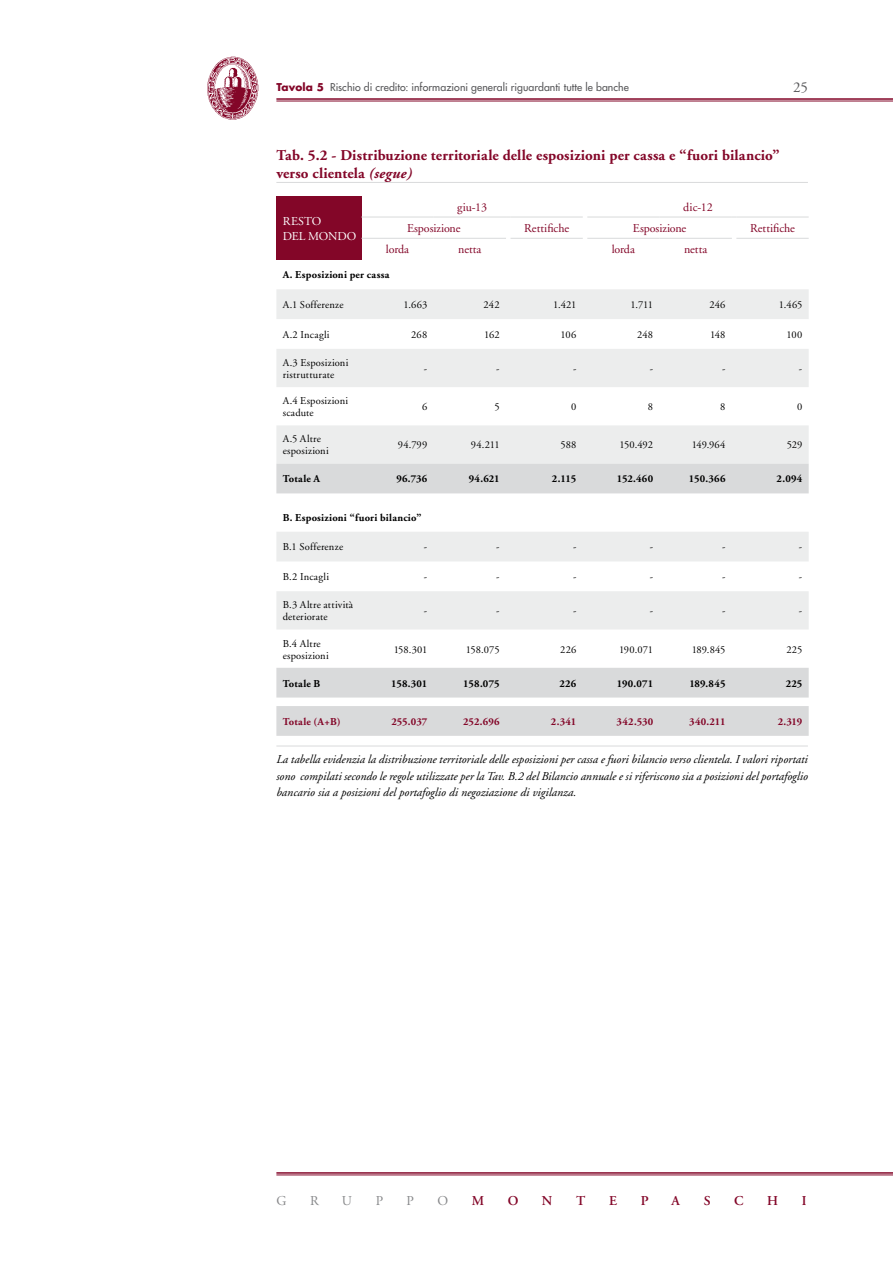
<style>
.page{position:relative;width:893px;height:1263px;background:#fff}
.page>*{position:absolute;margin:0;border:0;box-sizing:border-box;transform-origin:0 0}
.t1{font:700 15px/18px "Adobe Garamond";letter-spacing:.01em;color:#830628}
.t2{font:15px "Adobe Garamond";color:#58585a}
.t3{font:600 13.5px "Adobe Garamond";color:#830628}
.t4{font:13.5px "Adobe Garamond";color:#87888a}
.t5{font:italic 12px/16.5px "Adobe Garamond";color:#000;text-align:justify}
.t6{font:12px "Adobe Garamond";color:#830628}
.t7{font:12px/15px "Adobe Garamond";color:#fff}
.t8{font:10.5px/12px "Adobe Garamond";letter-spacing:.015em;color:#000}
.t9{font:700 10.5px "Adobe Garamond";letter-spacing:.02em;color:#000}
.t10{font:10.5px "Futura";letter-spacing:.005em;color:#58585a}
.t11{font:700 10.5px "Adobe Garamond";letter-spacing:.01em;color:#830628}
.s1{font-weight:700;color:#830628}
.s2{font-style:italic}
</style>
<div class="page">
<hr style="left:276px;top:1172px;width:617px;height:2px;background:#830628">
<hr style="left:276px;top:1175px;width:617px;height:1px;background:#830628">
<hr style="left:276px;top:98px;width:617px;height:2px;background:#830628">
<hr style="left:276px;top:101px;width:617px;height:1px;background:#830628">
<img style="left:208px;top:56px;width:51px;height:64px">
<hr style="left:276px;top:746px;width:532px;height:1px;background:#d9dadb">
<hr style="left:276px;top:182px;width:532px;height:1px;background:#d9dadb">
<div style="left:276px;top:196px;width:85px;height:64px;background:#830628"></div>
<svg style="left:276px;top:289px;width:533px;height:175px;fill:#eceded"></svg>
<svg style="left:276px;top:464px;width:533px;height:272px"></svg>
<hr style="left:361px;top:217px;width:73px;height:1px;background:#d9dadb">
<hr style="left:434px;top:217px;width:72px;height:1px;background:#d9dadb">
<hr style="left:510px;top:217px;width:73px;height:1px;background:#d9dadb">
<hr style="left:587px;top:217px;width:73px;height:1px;background:#d9dadb">
<hr style="left:660px;top:217px;width:72px;height:1px;background:#d9dadb">
<hr style="left:736px;top:217px;width:73px;height:1px;background:#d9dadb">
<hr style="left:361px;top:238px;width:73px;height:1px;background:#d9dadb">
<hr style="left:434px;top:238px;width:72px;height:1px;background:#d9dadb">
<hr style="left:587px;top:238px;width:73px;height:1px;background:#d9dadb">
<hr style="left:660px;top:238px;width:72px;height:1px;background:#d9dadb">
<hr style="left:510px;top:238px;width:73px;height:1px;background:#d9dadb">
<hr style="left:736px;top:238px;width:73px;height:1px;background:#d9dadb">
<p class="t10" style="left:276px;top:81px;width:354px"><span class="s1">Tavola 5</span> Rischio di credito: informazioni generali riguardanti tutte le banche</p>
<h1 class="t2" style="left:793px;top:79px;width:16px">25</h1>
<h1 class="t1" style="left:276px;top:146px;width:505px">Tab. 5.2 - Distribuzione territoriale delle esposizioni per cassa e “fuori bilancio” verso clientela <span class="s2">(segue)</span></h1>
<p class="t7" style="left:283px;top:214px;width:74px">RESTO<br>DEL MONDO</p>
<p class="t6" style="left:457px;top:200px;width:32px">giu-13</p>
<p class="t6" style="left:683px;top:200px;width:31px">dic-12</p>
<p class="t6" style="left:407px;top:222px;width:55px">Esposizione</p>
<p class="t6" style="left:524px;top:222px;width:46px">Rettifiche</p>
<p class="t6" style="left:633px;top:222px;width:55px">Esposizione</p>
<p class="t6" style="left:750px;top:222px;width:46px">Rettifiche</p>
<p class="t6" style="left:386px;top:243px;width:25px">lorda</p>
<p class="t6" style="left:458px;top:243px;width:25px">netta</p>
<p class="t6" style="left:612px;top:243px;width:25px">lorda</p>
<p class="t6" style="left:684px;top:243px;width:25px">netta</p>
<p class="t9" style="left:283px;top:269px;width:108px">A. Esposizioni per cassa</p>
<p class="t8" style="left:283px;top:299px;width:62px">A.1 Sofferenze</p>
<p class="t8" style="left:403px;top:299px;width:25px">1.663</p>
<p class="t8" style="left:483px;top:299px;width:18px">242</p>
<p class="t8" style="left:553px;top:299px;width:25px">1.421</p>
<p class="t8" style="left:630px;top:299px;width:24px">1.711</p>
<p class="t8" style="left:709px;top:299px;width:18px">246</p>
<p class="t8" style="left:779px;top:299px;width:25px">1.465</p>
<p class="t8" style="left:283px;top:329px;width:48px">A.2 Incagli</p>
<p class="t8" style="left:411px;top:329px;width:18px">268</p>
<p class="t8" style="left:484px;top:329px;width:17px">162</p>
<p class="t8" style="left:561px;top:329px;width:17px">106</p>
<p class="t8" style="left:637px;top:329px;width:18px">248</p>
<p class="t8" style="left:710px;top:329px;width:17px">148</p>
<p class="t8" style="left:786px;top:329px;width:17px">100</p>
<p class="t8" style="left:283px;top:357px;width:67px">A.3 Esposizioni ristrutturate</p>
<p class="t8" style="left:424px;top:363px;width:5px">-</p>
<p class="t8" style="left:496px;top:363px;width:5px">-</p>
<p class="t8" style="left:573px;top:363px;width:5px">-</p>
<p class="t8" style="left:650px;top:363px;width:5px">-</p>
<p class="t8" style="left:722px;top:363px;width:5px">-</p>
<p class="t8" style="left:799px;top:363px;width:5px">-</p>
<p class="t8" style="left:283px;top:395px;width:67px">A.4 Esposizioni scadute</p>
<p class="t8" style="left:422px;top:401px;width:7px">6</p>
<p class="t8" style="left:494px;top:401px;width:7px">5</p>
<p class="t8" style="left:571px;top:401px;width:7px">0</p>
<p class="t8" style="left:648px;top:401px;width:7px">8</p>
<p class="t8" style="left:720px;top:401px;width:7px">8</p>
<p class="t8" style="left:797px;top:401px;width:7px">0</p>
<p class="t8" style="left:283px;top:433px;width:47px">A.5 Altre esposizioni</p>
<p class="t8" style="left:398px;top:439px;width:31px">94.799</p>
<p class="t8" style="left:471px;top:439px;width:30px">94.211</p>
<p class="t8" style="left:560px;top:439px;width:17px">588</p>
<p class="t8" style="left:620px;top:439px;width:35px">150.492</p>
<p class="t8" style="left:692px;top:439px;width:35px">149.964</p>
<p class="t8" style="left:787px;top:439px;width:17px">529</p>
<p class="t9" style="left:283px;top:473px;width:39px">Totale A</p>
<p class="t9" style="left:396px;top:473px;width:32px">96.736</p>
<p class="t9" style="left:469px;top:473px;width:32px">94.621</p>
<p class="t9" style="left:552px;top:473px;width:26px">2.115</p>
<p class="t9" style="left:617px;top:473px;width:38px">152.460</p>
<p class="t9" style="left:689px;top:473px;width:38px">150.366</p>
<p class="t9" style="left:777px;top:473px;width:27px">2.094</p>
<p class="t9" style="left:283px;top:512px;width:140px">B. Esposizioni “fuori bilancio”</p>
<p class="t8" style="left:283px;top:541px;width:62px">B.1 Sofferenze</p>
<p class="t8" style="left:424px;top:541px;width:5px">-</p>
<p class="t8" style="left:496px;top:541px;width:5px">-</p>
<p class="t8" style="left:573px;top:541px;width:5px">-</p>
<p class="t8" style="left:650px;top:541px;width:5px">-</p>
<p class="t8" style="left:722px;top:541px;width:5px">-</p>
<p class="t8" style="left:799px;top:541px;width:5px">-</p>
<p class="t8" style="left:283px;top:571px;width:48px">B.2 Incagli</p>
<p class="t8" style="left:424px;top:571px;width:5px">-</p>
<p class="t8" style="left:496px;top:571px;width:5px">-</p>
<p class="t8" style="left:573px;top:571px;width:5px">-</p>
<p class="t8" style="left:650px;top:571px;width:5px">-</p>
<p class="t8" style="left:722px;top:571px;width:5px">-</p>
<p class="t8" style="left:799px;top:571px;width:5px">-</p>
<p class="t8" style="left:283px;top:599px;width:72px">B.3 Altre attività deteriorate</p>
<p class="t8" style="left:424px;top:605px;width:5px">-</p>
<p class="t8" style="left:496px;top:605px;width:5px">-</p>
<p class="t8" style="left:573px;top:605px;width:5px">-</p>
<p class="t8" style="left:650px;top:605px;width:5px">-</p>
<p class="t8" style="left:722px;top:605px;width:5px">-</p>
<p class="t8" style="left:799px;top:605px;width:5px">-</p>
<p class="t8" style="left:283px;top:637px;width:47px">B.4 Altre esposizioni</p>
<p class="t8" style="left:394px;top:643px;width:35px">158.301</p>
<p class="t8" style="left:466px;top:643px;width:35px">158.075</p>
<p class="t8" style="left:560px;top:643px;width:18px">226</p>
<p class="t8" style="left:619px;top:643px;width:36px">190.071</p>
<p class="t8" style="left:692px;top:643px;width:35px">189.845</p>
<p class="t8" style="left:786px;top:643px;width:17px">225</p>
<p class="t9" style="left:283px;top:677px;width:39px">Totale B</p>
<p class="t9" style="left:391px;top:677px;width:38px">158.301</p>
<p class="t9" style="left:463px;top:677px;width:38px">158.075</p>
<p class="t9" style="left:560px;top:677px;width:18px">226</p>
<p class="t9" style="left:617px;top:677px;width:38px">190.071</p>
<p class="t9" style="left:689px;top:677px;width:38px">189.845</p>
<p class="t9" style="left:786px;top:677px;width:18px">225</p>
<p class="t11" style="left:283px;top:716px;width:60px">Totale (A+B)</p>
<p class="t11" style="left:391px;top:716px;width:37px">255.037</p>
<p class="t11" style="left:463px;top:716px;width:38px">252.696</p>
<p class="t11" style="left:551px;top:716px;width:27px">2.341</p>
<p class="t11" style="left:616px;top:716px;width:38px">342.530</p>
<p class="t11" style="left:689px;top:716px;width:38px">340.211</p>
<p class="t11" style="left:778px;top:716px;width:26px">2.319</p>
<p class="t5" style="left:276px;top:752px;width:533px">La tabella evidenzia la distribuzione territoriale delle esposizioni per cassa e fuori bilancio verso clientela. I valori riportati sono compilati secondo le regole utilizzate per la Tav. B.2 del Bilancio annuale e si riferiscono sia a posizioni del portafoglio bancario sia a posizioni del portafoglio di negoziazione di vigilanza.</p>
<p class="t4" style="left:276px;top:1193px;width:12px">G</p>
<p class="t4" style="left:310px;top:1193px;width:10px">r</p>
<p class="t4" style="left:342px;top:1193px;width:12px">u</p>
<p class="t4" style="left:376px;top:1193px;width:9px">p</p>
<p class="t4" style="left:407px;top:1193px;width:9px">p</p>
<p class="t4" style="left:438px;top:1193px;width:12px">o</p>
<p class="t3" style="left:472px;top:1193px;width:14px">M</p>
<p class="t3" style="left:508px;top:1193px;width:12px">O</p>
<p class="t3" style="left:542px;top:1193px;width:12px">N</p>
<p class="t3" style="left:576px;top:1193px;width:11px">T</p>
<p class="t3" style="left:609px;top:1193px;width:9px">E</p>
<p class="t3" style="left:641px;top:1193px;width:9px">P</p>
<p class="t3" style="left:671px;top:1193px;width:10px">A</p>
<p class="t3" style="left:704px;top:1193px;width:8px">S</p>
<p class="t3" style="left:734px;top:1193px;width:11px">C</p>
<p class="t3" style="left:767px;top:1193px;width:12px">H</p>
<p class="t3" style="left:802px;top:1193px;width:6px">I</p>
</div>
